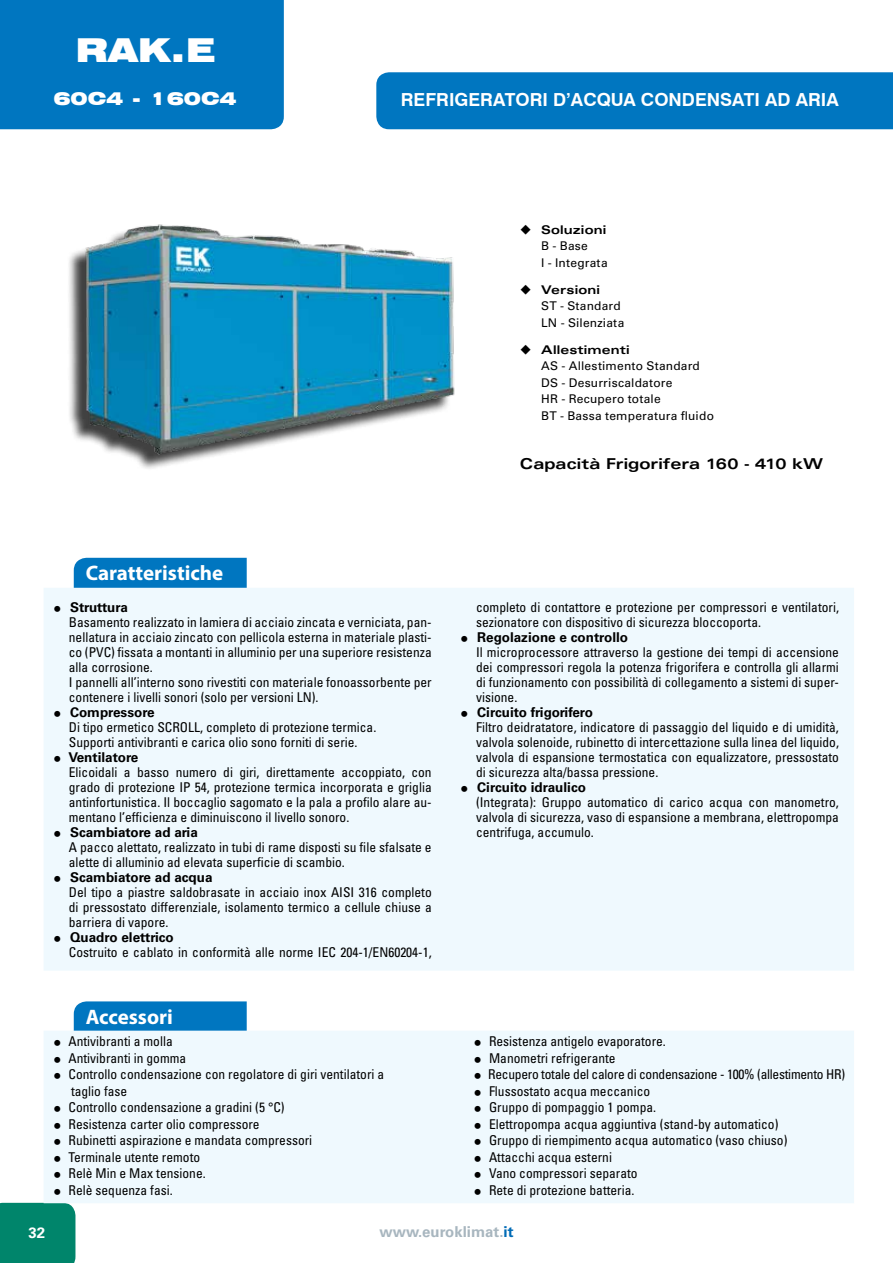
<style>
.page{position:relative;width:893px;height:1263px;background:#fff}
.page>*{position:absolute;margin:0;border:0;box-sizing:border-box;transform-origin:0 0}
.t1{font:900 expanded 33px "Swiss 721 BT";color:#fff}
.t2{font:700 21px "Myriad Pro";color:#fff}
.t3{font:700 18px "Swiss 721 BT";color:#fff}
.t4{font:900 expanded 18px "Swiss 721 BT";color:#fff}
.t5{font:700 expanded 15px "Univers LT Std";color:#000}
.t6{font:700 15px "Univers LT Std";color:#a8b6bf}
.t7{font:700 15px "Univers LT Std";color:#fff}
.t8{font:condensed 13.5px/15px "Univers LT Std";color:#000}
.t9{font:700 13.5px "Univers LT Std";color:#000}
.t10{font:12px/16.5px "Univers LT Std";letter-spacing:.02em;color:#000}
.s1{font-weight:700;font-stretch:expanded}
.s2{color:#006bb6}
</style>
<div class="page">
<div style="left:0;top:1203px;width:75px;height:60px;background:#00856b"></div>
<div style="left:0;top:0;width:284px;height:129px;background:#0076c0"></div>
<div style="left:376px;top:72px;width:517px;height:57px;background:#0076c0"></div>
<svg style="left:74px;top:1001px;width:173px;height:30px;background:#087ac2"></svg>
<div style="left:74px;top:558px;width:173px;height:30px;background:#0076c0"></div>
<div style="left:44px;top:1031px;width:810px;height:172px;background:#eff9fe"></div>
<div style="left:44px;top:588px;width:810px;height:383px;background:#eff9fe"></div>
<div style="left:67px;top:227px;width:384px;height:244px;background:#000;opacity:.75"></div>
<img style="left:76px;top:224px;width:379px;height:237px">
<h1 class="t1" style="left:75px;top:30px;width:141px">RAK.E</h1>
<h3 class="t4" style="left:53px;top:88px;width:185px">60C4 - 160C4</h3>
<h2 class="t2" style="left:86px;top:559px;width:139px">Caratteristiche</h2>
<h3 class="t3" style="left:401px;top:89px;width:439px">REFRIGERATORI D’ACQUA CONDENSATI AD ARIA</h3>
<p class="t10" style="left:541px;top:221px;width:68px;text-indent:-21px">◆ <span class="s1">Soluzioni<br></span>B - Base<br>I - Integrata</p>
<p class="t10" style="left:541px;top:281px;width:85px;text-indent:-21px">◆ <span class="s1">Versioni<br></span>ST - Standard<br>LN - Silenziata</p>
<p class="t10" style="left:541px;top:341px;width:174px;text-indent:-21px">◆ <span class="s1">Allestimenti<br></span>AS - Allestimento Standard<br>DS - Desurriscaldatore<br>HR - Recupero totale<br>BT - Bassa temperatura fluido</p>
<p class="t5" style="left:520px;top:456px;width:305px">Capacità Frigorifera 160 - 410 kW</p>
<p class="t9" style="left:70px;top:599px;width:59px">Struttura</p>
<p class="t8" style="left:69px;top:614px;width:364px">Basamento realizzato in lamiera di acciaio zincata e verniciata, pan&shy;nellatura in acciaio zincato con pellicola esterna in materiale plasti&shy;co (PVC) fissata a montanti in alluminio per una superiore resistenza alla corrosione.<br>I pannelli all’interno sono rivestiti con materiale fonoassorbente per contenere i livelli sonori (solo per versioni LN).</p>
<p class="t9" style="left:70px;top:704px;width:86px">Compressore</p>
<p class="t8" style="left:69px;top:719px;width:309px">Di tipo ermetico SCROLL, completo di protezione termica.<br>Supporti antivibranti e carica olio sono forniti di serie.</p>
<p class="t9" style="left:68px;top:749px;width:72px">Ventilatore</p>
<p class="t8" style="left:69px;top:764px;width:364px;text-align:justify">Elicoidali a basso numero di giri, direttamente accoppiato, con grado di protezione IP 54, protezione termica incorporata e griglia antinfortunistica. Il boccaglio sagomato e la pala a profilo alare au&shy;mentano l’efficienza e diminuiscono il livello sonoro.</p>
<p class="t9" style="left:70px;top:824px;width:129px">Scambiatore ad aria</p>
<p class="t8" style="left:69px;top:839px;width:364px">A pacco alettato, realizzato in tubi di rame disposti su file sfalsate e alette di alluminio ad elevata superficie di scambio.</p>
<p class="t9" style="left:70px;top:869px;width:144px">Scambiatore ad acqua</p>
<p class="t8" style="left:69px;top:884px;width:364px;text-align:justify">Del tipo a piastre saldobrasate in acciaio inox AISI 316 completo di pressostato differenziale, isolamento termico a cellule chiuse a barriera di vapore.</p>
<p class="t9" style="left:70px;top:929px;width:105px">Quadro elettrico</p>
<p class="t8" style="left:69px;top:944px;width:364px">Costruito e cablato in conformità alle norme IEC 204-1/EN60204-1,</p>
<h2 class="t2" style="left:86px;top:1003px;width:89px">Accessori</h2>
<p class="t8" style="left:476px;top:599px;width:364px">completo di contattore e protezione per compressori e ventilatori, sezionatore con dispositivo di sicurezza bloccoporta.</p>
<p class="t9" style="left:477px;top:629px;width:152px">Regolazione e controllo</p>
<p class="t8" style="left:476px;top:644px;width:364px;text-align:justify">Il microprocessore attraverso la gestione dei tempi di accensione dei compressori regola la potenza frigorifera e controlla gli allarmi di funzionamento con possibilità di collegamento a sistemi di super&shy;visione.</p>
<p class="t9" style="left:477px;top:704px;width:117px">Circuito frigorifero</p>
<p class="t8" style="left:476px;top:719px;width:364px;text-align:justify">Filtro deidratatore, indicatore di passaggio del liquido e di umidità, valvola solenoide, rubinetto di intercettazione sulla linea del liquido, valvola di espansione termostatica con equalizzatore, pressostato di sicurezza alta/bassa pressione.</p>
<p class="t9" style="left:477px;top:779px;width:110px">Circuito idraulico</p>
<p class="t8" style="left:476px;top:794px;width:364px;text-align:justify">(Integrata): Gruppo automatico di carico acqua con manometro, valvola di sicurezza, vaso di espansione a membrana, elettropompa centrifuga, accumulo.</p>
<p class="t8" style="left:69px;top:1033px;width:317px;line-height:16.5px">Antivibranti a molla<br>Antivibranti in gomma<br>Controllo condensazione con regolatore di giri ventilatori a taglio fase<br>Controllo condensazione a gradini (5 °C)<br>Resistenza carter olio compressore<br>Rubinetti aspirazione e mandata compressori<br>Terminale utente remoto<br>Relè Min e Max tensione.<br>Relè sequenza fasi.</p>
<p class="t8" style="left:488px;top:1033px;width:358px;line-height:16.5px">Resistenza antigelo evaporatore.<br>Manometri refrigerante<br>Recupero totale del calore di condensazione - 100% (allestimento HR)<br>Flussostato acqua meccanico<br>Gruppo di pompaggio 1 pompa.<br>Elettropompa acqua aggiuntiva (stand-by automatico)<br>Gruppo di riempimento acqua automatico (vaso chiuso)<br>Attacchi acqua esterni<br>Vano compressori separato<br>Rete di protezione batteria.</p>
<p class="t7" style="left:28px;top:1224px;width:18px">32</p>
<p class="t6" style="left:379px;top:1223px;width:136px">www.euroklimat.<span class="s2">it</span></p>
</div>
